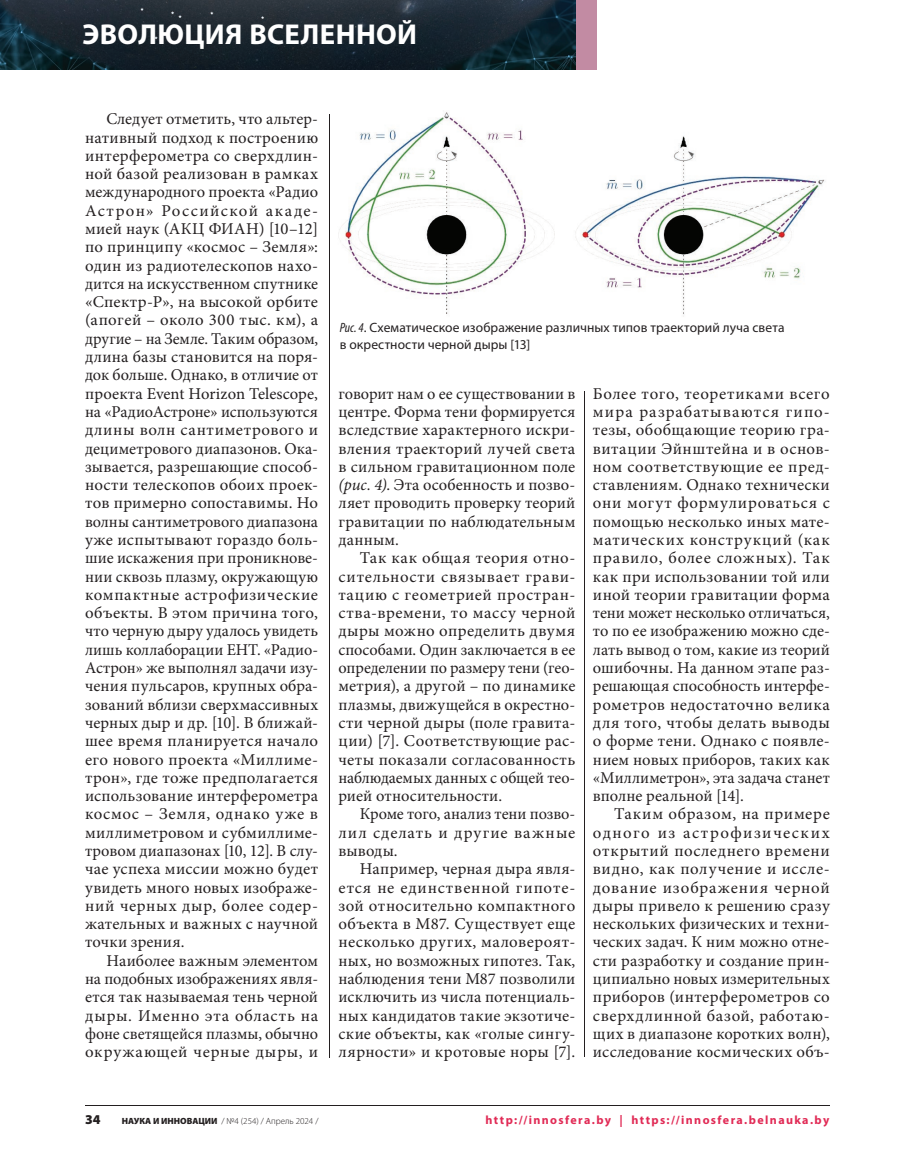
<style>
.page{position:relative;width:915px;height:1170px;background:#fff}
.page>*{position:absolute;margin:0;border:0;box-sizing:border-box;transform-origin:0 0}
.t1{font:700 28.8px "Myriad Pro";letter-spacing:.01em;color:#fff}
.t2{font:16.5px/18.3px "Minion Pro";letter-spacing:.015em;color:#231f20;text-align:justify}
.t3{font:13.5px/16.5px "Myriad Pro";letter-spacing:.005em;color:#231f20}
.t4{font:900 13.5px "Myriad Pro";color:#231f20}
.t5{font:700 12px "Myriad Pro";letter-spacing:.115em;color:#e12b56}
.t6{font:300 9px "Myriad Pro";color:#231f20}
.s1{font-style:italic;font-stretch:condensed}
.s2{font-style:italic}
.s3{font-weight:900}
</style>
<div class="page">
<div style="left:490px;top:0;width:106px;height:70px;background:#c28ba3"></div>
<img style="left:0;top:0;width:575px;height:69px">
<img style="left:338px;top:112px;width:487px;height:205px">
<hr style="left:584px;top:391px;width:1px;height:666px;background:#231f20">
<hr style="left:329px;top:114px;width:1px;height:943px;background:#231f20">
<hr style="left:85px;top:1104px;width:744px;height:1px;background:#231f20">
<h1 class="t1" style="left:82px;top:16px;width:336px">ЭВОЛЮЦИЯ ВСЕЛЕННОЙ</h1>
<p class="t2" style="left:85px;top:110px;width:234px;text-indent:21px">Следует отметить, что альтер&shy;нативный подход к построению интерферометра со сверхдлин&shy;ной базой реализован в рамках международного проекта «Радио Астрон» Российской акаде&shy;мией наук (АКЦ ФИАН) [10–12] по принципу «космос – Земля»: один из радиотелескопов нахо&shy;дится на искусственном спутнике «Спектр-Р», на высокой орбите (апогей – около 300 тыс. км), а другие – на Земле. Таким образом, длина базы становится на поря&shy;док больше. Однако, в отличие от проекта Event Horizon Telescope, на «РадиоАстроне» используются длины волн сантиметрового и дециметрового диапазонов. Ока&shy;зывается, разрешающие способ&shy;ности телескопов обоих проек&shy;тов примерно сопоставимы. Но волны сантиметрового диапазона уже испытывают гораздо боль&shy;шие искажения при проникнове&shy;нии сквозь плазму, окружающую компактные астрофизические объекты. В этом причина того, что черную дыру удалось увидеть лишь коллаборации EHT. «Радио-Астрон» же выполнял задачи изу&shy;чения пульсаров, крупных обра&shy;зований вблизи сверхмассивных черных дыр и др. [10]. В ближай&shy;шее время планируется начало его нового проекта «Миллиме&shy;трон», где тоже предполагается использование интерферометра космос – Земля, однако уже в миллиметровом и субмиллиме&shy;тровом диапазонах [10, 12]. В слу&shy;чае успеха миссии можно будет увидеть много новых изображе&shy;ний черных дыр, более содер&shy;жательных и важных с научной точки зрения.</p>
<p class="t2" style="left:85px;top:951px;width:234px;text-indent:21px">Наиболее важным элементом на подобных изображениях явля&shy;ется так называемая тень черной дыры. Именно эта область на фоне светящейся плазмы, обычно окружающей черные дыры, и</p>
<p class="t3" style="left:340px;top:319px;width:446px"><span class="s1">Рис. 4</span>. Схематическое изображение различных типов траекторий луча света в окрестности черной дыры [13]</p>
<p class="t2" style="left:592px;top:384px;width:238px">Более того, теоретиками всего мира разрабатываются гипо&shy;тезы, обобщающие теорию гра&shy;витации Эйнштейна и в основ&shy;ном соответствующие ее пред&shy;ставлениям. Однако технически они могут формулироваться с помощью несколько иных мате&shy;матических конструкций (как правило, более сложных). Так как при использовании той или иной теории гравитации форма тени может несколько отличаться, то по ее изображению можно сде&shy;лать вывод о том, какие из теорий ошибочны. На данном этапе раз&shy;решающая способность интерфе&shy;рометров недостаточно велика для того, чтобы делать выводы о форме тени. Однако с появле&shy;нием новых приборов, таких как «Миллиметрон», эта задача станет вполне реальной [14].</p>
<p class="t2" style="left:592px;top:805px;width:238px;text-indent:21px">Таким образом, на примере одного из астрофизических открытий последнего времени видно, как получение и иссле&shy;дование изображения черной дыры привело к решению сразу нескольких физических и техни&shy;ческих задач. К ним можно отне&shy;сти разработку и создание прин&shy;ципиально новых измерительных приборов (интерферометров со сверхдлинной базой, работаю&shy;щих в диапазоне коротких волн), исследование космических объ-</p>
<p class="t2" style="left:338px;top:384px;width:238px">говорит нам о ее существовании в центре. Форма тени формируется вследствие характерного искри&shy;вления траекторий лучей света в сильном гравитационном поле <span class="s2">(рис. 4)</span>. Эта особенность и позво&shy;ляет проводить проверку теорий гравитации по наблюдательным данным.</p>
<p class="t2" style="left:338px;top:549px;width:238px;text-indent:21px">Так как общая теория отно&shy;сительности связывает грави&shy;тацию с геометрией простран&shy;ства-времени, то массу черной дыры можно определить двумя способами. Один заключается в ее определении по размеру тени (гео&shy;метрия), а другой – по динамике плазмы, движущейся в окрестно&shy;сти черной дыры (поле гравита&shy;ции) [7]. Соответствующие рас&shy;четы показали согласованность наблюдаемых данных с общей тео&shy;рией относительности.</p>
<p class="t2" style="left:338px;top:805px;width:238px;text-indent:21px">Кроме того, анализ тени позво&shy;лил сделать и другие важные выводы.</p>
<p class="t2" style="left:338px;top:859px;width:238px;text-indent:21px">Например, черная дыра явля&shy;ется не единственной гипоте&shy;зой относительно компактного объекта в M87. Существует еще несколько других, маловероят&shy;ных, но возможных гипотез. Так, наблюдения тени M87 позволили исключить из числа потенциаль&shy;ных кандидатов такие экзотиче&shy;ские объекты, как «голые сингу&shy;лярности» и кротовые норы [7].</p>
<p class="t4" style="left:85px;top:1112px;width:17px">34</p>
<p class="t6" style="left:122px;top:1116px;width:198px"><span class="s3">НАУКА И ИННОВАЦИИ</span> / №4 (254) / Апрель 2024 /</p>
<p class="t5" style="left:485px;top:1112px;width:345px">http://innosfera.by | https://innosfera.belnauka.by</p>
</div>
